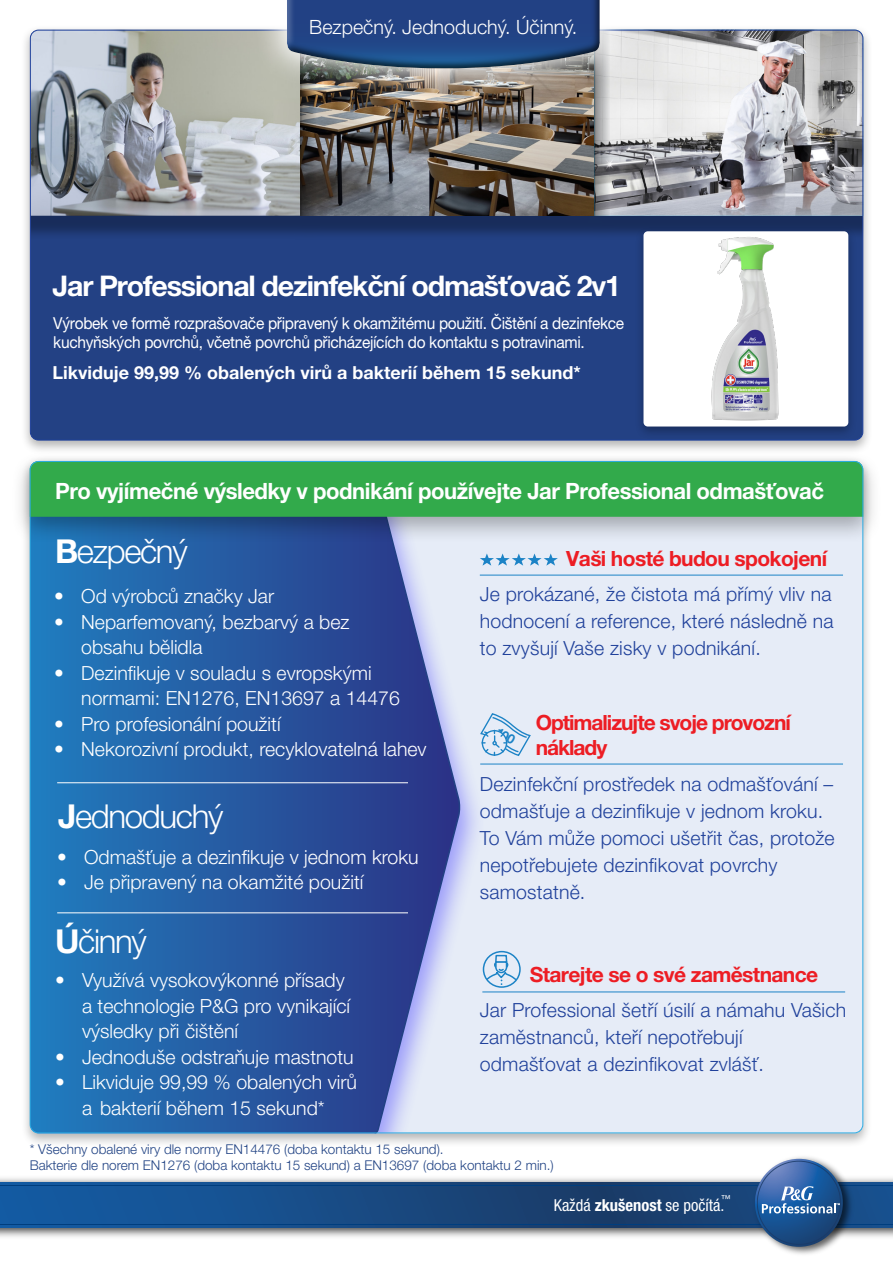
<style>
.page{position:relative;width:893px;height:1263px;background:#fff}
.page>*{position:absolute;margin:0;border:0;box-sizing:border-box;transform-origin:0 0}
.t1{font:300 33px "Helvetica Neue LT Pro";letter-spacing:-.04em;color:#fff}
.t2{font:700 28.5px "Helvetica Neue LT Pro";letter-spacing:-.04em;color:#fff}
.t3{font:700 22.5px "Helvetica Neue LT Pro";letter-spacing:-.02em;color:#fff}
.t4{font:700 21px "Helvetica Neue LT Pro";letter-spacing:-.03em;color:#ed1d24}
.t5{font:700 21px/25.2px "Helvetica Neue LT Pro";letter-spacing:-.05em;color:#ed1d24}
.t6{font:300 19.65px "Helvetica Neue LT Pro";color:#fff}
.t7{font:300 19.5px/25.5px "Helvetica Neue LT Pro";color:#fff}
.t8{font:300 19.5px/27px "Helvetica Neue LT Pro";letter-spacing:.01em;color:#20419b}
.t9{font:700 18px "Helvetica Neue LT Pro";color:#fff}
.t10{font:16.5px/19.8px "Helvetica Neue LT Pro";letter-spacing:-.02em;color:#fff;scale:.94 1}
.t11{font:condensed 16.5px "Helvetica Neue LT Pro";color:#fff}
.t12{font:300 13.5px/16.2px "Helvetica Neue LT Pro";color:#214384}
.t13{font:condensed 9.6px "Helvetica Neue LT Pro";color:#fff}
.s1{font-weight:700}
</style>
<div class="page">
<div style="left:20px;top:24px;width:853px;height:431px;background:#000;opacity:.3"></div>
<div style="left:30px;top:30px;width:833px;height:410px;background:#234184;border-radius:8px"></div>
<div style="left:30px;top:30px;width:833px;height:210px;background:#000;opacity:.31"></div>
<img style="left:30px;top:30px;width:564px;height:186px">
<svg style="left:610px;top:30px;width:253px;height:186px;background:#b1b1b4"></svg>
<svg style="left:301px;top:99px;width:15px;height:117px;background:#423f3d"></svg>
<svg style="left:594px;top:99px;width:16px;height:117px;background:#95989a"></svg>
<div style="left:20px;top:456px;width:853px;height:691px;background:#000;opacity:.3"></div>
<div style="left:30px;top:461px;width:833px;height:672px;background:#e6ecf7;border-radius:9px"></div>
<div style="left:30px;top:471px;width:456px;height:662px;background:#3b35ff;opacity:.44"></div>
<svg style="left:30px;top:544px;width:432px;height:589px;background:#3466aa"></svg>
<img style="left:255px;top:24px;width:377px;height:75px">
<div style="left:286px;top:0;width:315px;height:69px;background:#000;opacity:.75"></div>
<div style="left:11px;top:451px;width:871px;height:93px;background:#000;opacity:.3"></div>
<div style="left:30px;top:461px;width:833px;height:56px;background:#32aa4b"></div>
<div style="left:634px;top:227px;width:224px;height:213px;background:#000;opacity:.3"></div>
<div style="left:643px;top:231px;width:205px;height:195px;background:#fff;border-radius:4px"></div>
<img style="left:711px;top:237px;width:68px;height:184px">
<hr style="left:480px;top:575px;width:363px;height:1px;background:#1c83c6">
<svg style="left:480px;top:553px;width:78px;height:13px"></svg>
<hr style="left:480px;top:764px;width:363px;height:1px;background:#1c83c6">
<hr style="left:482px;top:991px;width:363px;height:1px;background:#1c83c6">
<svg style="left:483px;top:952px;width:35px;height:35px"></svg>
<div style="left:483px;top:951px;width:38px;height:37px;border:2px solid #1c83c6;border-radius:50%"></div>
<svg style="left:0;top:1182px;width:893px;height:46px;background:#174a83"></svg>
<hr style="left:0;top:1185px;width:893px;height:1px;background:#003e7e">
<hr style="left:0;top:1224px;width:893px;height:1px;background:#003e7e">
<img style="left:751px;top:1157px;width:106px;height:97px">
<svg style="left:755px;top:1159px;width:88px;height:88px;background:#295995"></svg>
<svg style="left:762px;top:1185px;width:78px;height:28px;background:#517fb4"></svg>
<hr style="left:57px;top:912px;width:351px;height:1px;background:#fff">
<hr style="left:57px;top:782px;width:351px;height:1px;background:#fff">
<svg style="left:479px;top:712px;width:52px;height:45px"></svg>
<p class="t6" style="left:309px;top:15px;width:270px">Bezpečný. Jednoduchý. Účinný.</p>
<h2 class="t2" style="left:52px;top:268px;width:570px">Jar Professional dezinfekční odmašťovač 2v1</h2>
<p class="t10" style="left:53px;top:312px;width:609px">Výrobek ve formě rozprašovače připravený k okamžitému použití. Čištění a dezinfekce kuchyňských povrchů, včetně povrchů přicházejících do kontaktu s potravinami.</p>
<p class="t9" style="left:52px;top:361px;width:530px">Likviduje 99,99 % obalených virů a bakterií během 15 sekund*</p>
<p class="t3" style="left:55px;top:477px;width:770px">Pro vyjímečné výsledky v podnikání používejte Jar Professional odmašťovač</p>
<h1 class="t1" style="left:55px;top:531px;width:134px"><span class="s1">B</span>ezpečný</h1>
<p class="t7" style="left:54px;top:583px;width:221px">• Od výrobců značky Jar</p>
<p class="t7" style="left:81px;top:609px;width:270px;text-indent:-27px">• Neparfemovaný, bezbarvý a bez obsahu bělidla</p>
<p class="t7" style="left:81px;top:660px;width:320px;text-indent:-27px">• Dezinfikuje v souladu s evropskými normami: EN1276, EN13697 a 14476</p>
<p class="t7" style="left:54px;top:711px;width:228px">• Pro profesionální použití</p>
<p class="t7" style="left:54px;top:736px;width:374px">• Nekorozivní produkt, recyklovatelná lahev</p>
<h1 class="t1" style="left:58px;top:796px;width:167px"><span class="s1">J</span>ednoduchý</h1>
<p class="t7" style="left:57px;top:844px;width:363px">• Odmašťuje a dezinfikuje v jednom kroku</p>
<p class="t7" style="left:57px;top:869px;width:308px">• Je připravený na okamžité použití</p>
<h1 class="t1" style="left:55px;top:921px;width:93px"><span class="s1">Ú</span>činný</h1>
<p class="t7" style="left:82px;top:967px;width:270px;text-indent:-27px">• Využívá vysokovýkonné přísady a technologie P&amp;G pro vynikající výsledky při čištění</p>
<p class="t7" style="left:55px;top:1043px;width:300px">• Jednoduše odstraňuje mastnotu</p>
<p class="t7" style="left:55px;top:1069px;width:303px;text-align:center">• Likviduje 99,99 % obalených virů a bakterií během 15 sekund*</p>
<p class="t4" style="left:566px;top:545px;width:262px">Vaši hosté budou spokojení</p>
<p class="t8" style="left:480px;top:580px;width:355px;text-align:justify">Je prokázané, že čistota má přímý vliv na hodnocení a reference, které následně na to zvyšují Vaše zisky v podnikání.</p>
<p class="t5" style="left:536px;top:709px;width:257px">Optimalizujte svoje provozní náklady</p>
<p class="t8" style="left:480px;top:770px;width:356px">Dezinfekční prostředek na odmašťování – odmašťuje a dezinfikuje v jednom kroku.<br>To Vám může pomoci ušetřit čas, protože nepotřebujete dezinfikovat povrchy samostatně.</p>
<p class="t4" style="left:530px;top:962px;width:290px">Starejte se o své zaměstnance</p>
<p class="t8" style="left:480px;top:996px;width:368px">Jar Professional šetří úsilí a námahu Vašich zaměstnanců, kteří nepotřebují odmašťovat a dezinfikovat zvlášť.</p>
<p class="t12" style="left:30px;top:1140px;width:525px">* Všechny obalené viry dle normy EN14476 (doba kontaktu 15 sekund).<br>Bakterie dle norem EN1276 (doba kontaktu 15 sekund) a EN13697 (doba kontaktu 2 min.)</p>
<p class="t13" style="left:721px;top:1193px;width:11px">™</p>
<p class="t11" style="left:554px;top:1195px;width:172px">Každá <span class="s1">zkušenost</span> se počítá.</p>
</div>
